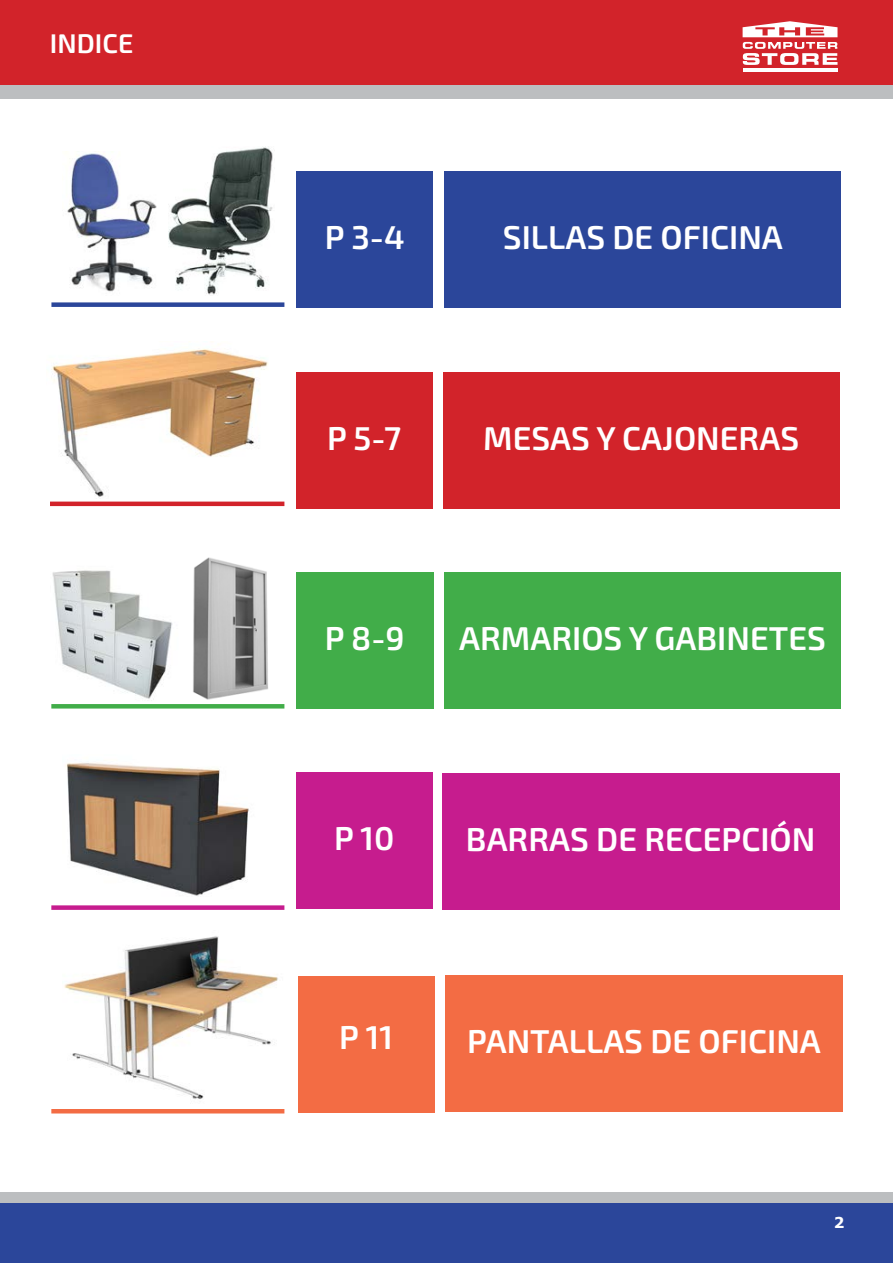
<style>
.page{position:relative;width:893px;height:1263px;background:#fff}
.page>*{position:absolute;margin:0;border:0;box-sizing:border-box;transform-origin:0 0}
.t1{font:600 33px "Exo 2";color:#fff}
.t2{font:600 27px "Exo 2";color:#fff}
.t3{font:700 15px "Verdana";color:#fff}
</style>
<div class="page">
<div style="left:0;top:1192px;width:893px;height:13px;background:#bcbec0"></div>
<div style="left:0;top:0;width:893px;height:85px;background:#d2232a"></div>
<div style="left:0;top:1203px;width:893px;height:60px;background:#2b469a"></div>
<hr style="left:743px;top:68px;width:94px;height:4px;background:#fff">
<svg style="left:743px;top:21px;width:94px;height:44px"></svg>
<div style="left:0;top:85px;width:893px;height:14px;background:#bcbec0"></div>
<hr style="left:51px;top:704px;width:233px;height:4px;background:#41ad49">
<img style="left:52px;top:570px;width:121px;height:130px">
<img style="left:193px;top:557px;width:75px;height:143px">
<div style="left:296px;top:572px;width:138px;height:136px;background:#41ad49"></div>
<div style="left:444px;top:572px;width:397px;height:136px;background:#41ad49"></div>
<div style="left:51px;top:905px;width:233px;height:5px;background:#c61c8e"></div>
<div style="left:442px;top:774px;width:397px;height:136px;background:#c61c8e"></div>
<div style="left:296px;top:773px;width:136px;height:136px;background:#c61c8e"></div>
<img style="left:66px;top:763px;width:183px;height:133px">
<hr style="left:51px;top:1109px;width:233px;height:4px;background:#f36c44">
<div style="left:298px;top:976px;width:136px;height:136px;background:#f36c44"></div>
<div style="left:445px;top:975px;width:397px;height:136px;background:#f36c44"></div>
<img style="left:64px;top:936px;width:214px;height:163px">
<div style="left:51px;top:302px;width:233px;height:5px;background:#2b469a"></div>
<div style="left:444px;top:171px;width:397px;height:136px;background:#2b469a"></div>
<img style="left:67px;top:151px;width:90px;height:141px">
<img style="left:168px;top:147px;width:105px;height:148px">
<div style="left:297px;top:171px;width:136px;height:136px;background:#2b469a"></div>
<hr style="left:50px;top:502px;width:234px;height:4px;background:#d2232a">
<div style="left:296px;top:372px;width:136px;height:136px;background:#d2232a"></div>
<div style="left:443px;top:372px;width:396px;height:136px;background:#d2232a"></div>
<img style="left:51px;top:344px;width:217px;height:153px">
<p class="t2" style="left:50px;top:28px;width:85px">INDICE</p>
<p class="t1" style="left:325px;top:218px;width:81px">P 3-4</p>
<p class="t1" style="left:503px;top:218px;width:281px">SILLAS DE OFICINA</p>
<p class="t1" style="left:327px;top:419px;width:76px">P 5-7</p>
<p class="t1" style="left:483px;top:419px;width:317px">MESAS Y CAJONERAS</p>
<p class="t1" style="left:325px;top:619px;width:81px">P 8-9</p>
<p class="t1" style="left:459px;top:619px;width:368px">ARMARIOS Y GABINETES</p>
<p class="t1" style="left:334px;top:819px;width:62px">P 10</p>
<p class="t1" style="left:466px;top:820px;width:351px">BARRAS DE RECEPCIÓN</p>
<p class="t1" style="left:339px;top:1018px;width:55px">P 11</p>
<p class="t1" style="left:467px;top:1022px;width:355px">PANTALLAS DE OFICINA</p>
<p class="t3" style="left:834px;top:1212px;width:12px">2</p>
</div>
